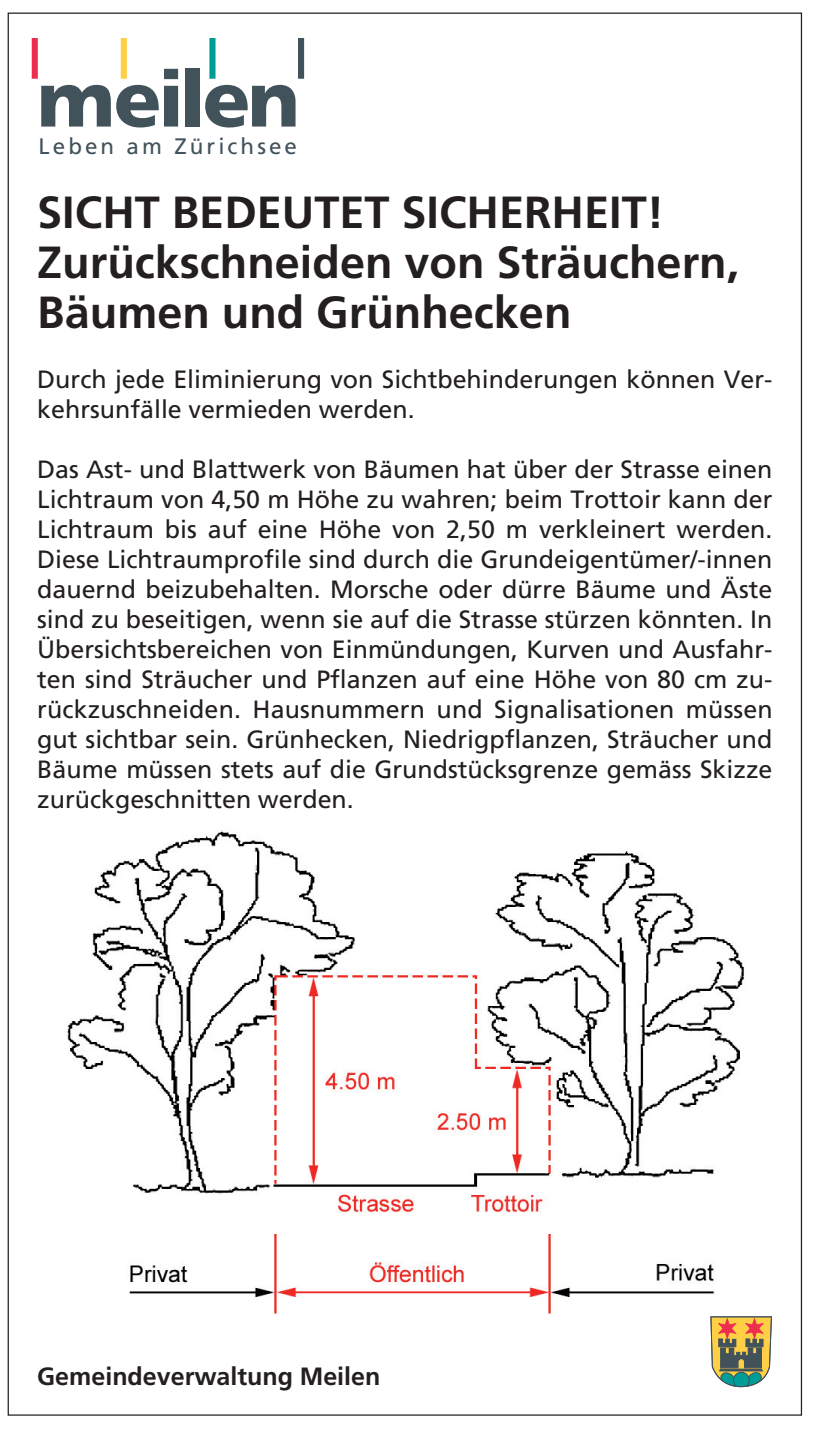
<style>
.page{position:relative;width:820px;height:1431px;background:#fff}
.page>*{position:absolute;margin:0;border:0;box-sizing:border-box;transform-origin:0 0}
.t1{font:900 78.25px "Frutiger";letter-spacing:-.04em;color:#41525b}
.t2{font:700 45px/50px "Frutiger";color:#231f20}
.t3{font:25px/30px "Frutiger";color:#231f20}
.t4{font:700 25px "Frutiger";color:#231f20}
.t5{font:22.5px "Frutiger";letter-spacing:.135em;color:#41525b}
</style>
<div class="page">
<div style="left:298px;top:38px;width:6px;height:41px;background:#41525b"></div>
<div style="left:209px;top:38px;width:6px;height:41px;background:#009d96"></div>
<div style="left:121px;top:38px;width:6px;height:41px;background:#ffcf45"></div>
<div style="left:32px;top:38px;width:6px;height:41px;background:#ee2e4e"></div>
<img style="left:67px;top:830px;width:678px;height:484px">
<svg style="left:710px;top:1316px;width:61px;height:71px;background:#a79864"></svg>
<h1 class="t1" style="left:37px;top:52px;width:264px">meilen</h1>
<p class="t5" style="left:39px;top:132px;width:260px">Leben am Zürichsee</p>
<h2 class="t2" style="left:37px;top:187px;width:703px">SICHT BEDEUTET SICHERHEIT!<br>Zurückschneiden von Sträuchern,<br>Bäumen und Grünhecken</h2>
<p class="t3" style="left:37px;top:364px;width:736px">Durch jede Eliminierung von Sichtbehinderungen können Ver&shy;kehrsunfälle vermieden werden.</p>
<p class="t3" style="left:37px;top:454px;width:736px;text-align:justify">Das Ast- und Blattwerk von Bäumen hat über der Strasse einen Lichtraum von 4,50 m Höhe zu wahren; beim Trottoir kann der Lichtraum bis auf eine Höhe von 2,50 m verkleinert werden.<br>Diese Lichtraumprofile sind durch die Grundeigentümer/-innen dauernd beizubehalten. Morsche oder dürre Bäume und Äste sind zu beseitigen, wenn sie auf die Strasse stürzen könnten. In Übersichtsbereichen von Einmündungen, Kurven und Ausfahr&shy;ten sind Sträucher und Pflanzen auf eine Höhe von 80 cm zu&shy;rückzuschneiden. Hausnummern und Signalisationen müssen gut sichtbar sein. Grünhecken, Niedrigpflanzen, Sträucher und Bäume müssen stets auf die Grundstücksgrenze gemäss Skizze zurückgeschnitten werden.</p>
<p class="t4" style="left:37px;top:1362px;width:344px">Gemeindeverwaltung Meilen</p>
</div>
